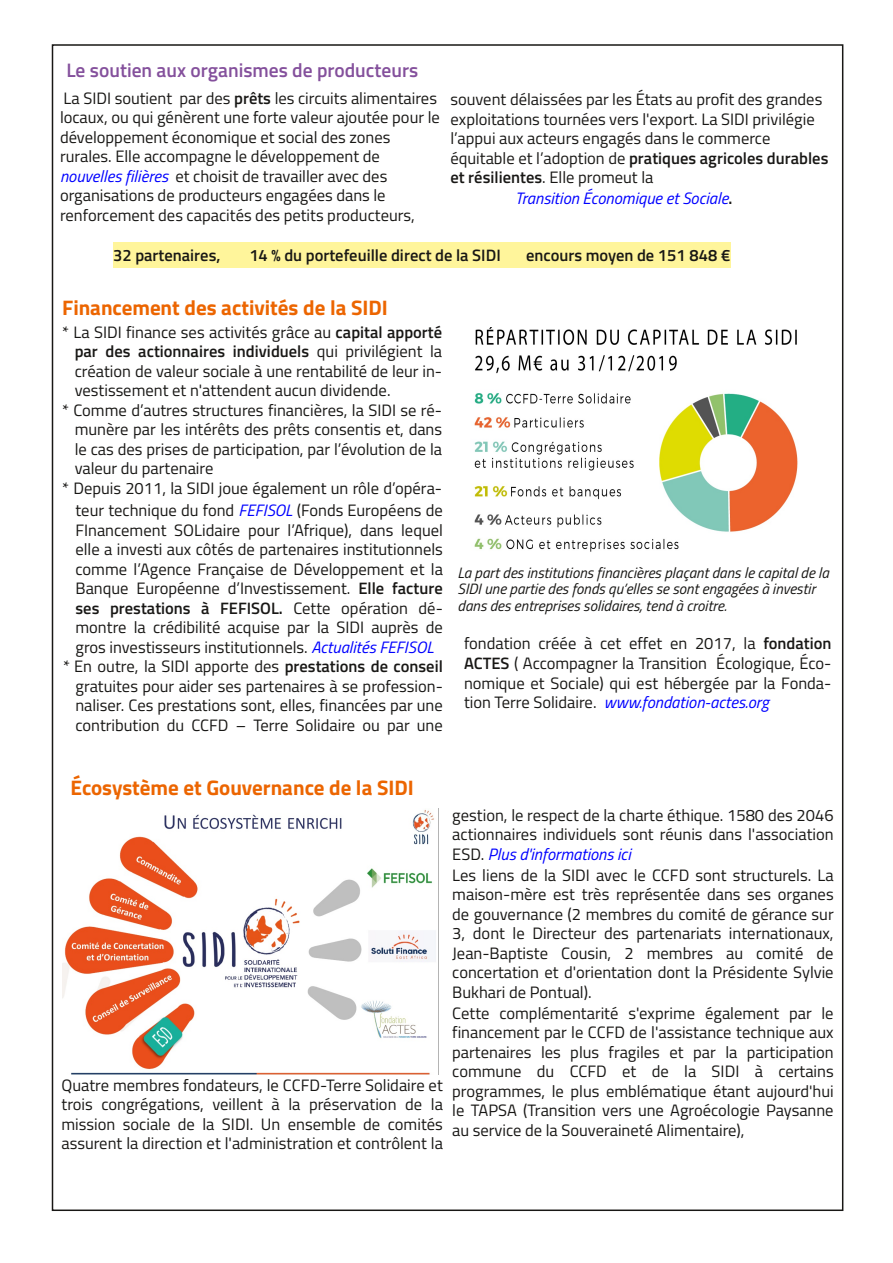
<style>
.page{position:relative;width:893px;height:1263px;background:#fff}
.page>*{position:absolute;margin:0;border:0;box-sizing:border-box;transform-origin:0 0}
.t1{font:700 21px "Titillium Web";letter-spacing:-.005em;color:#ec6500}
.t2{font:600 19.5px "Titillium Web";color:#84509c}
.t3{font:16.5px/19.5px "Titillium Web";color:#181715;text-align:justify}
.t4{font:600 16.5px "Titillium Web";color:#181715}
.t5{font:italic 16.5px "Titillium Web";color:#00f}
.t6{font:italic 15px/16.5px "Titillium Web";color:#181715}
.s1{font-weight:600}
.s2{font-style:italic;color:#00f}
.s3{font-weight:600;font-style:normal;color:#181715}
.s4{font-weight:400}
</style>
<div class="page">
<div style="left:113px;top:242px;width:617px;height:25px;background:#fff59b"></div>
<img style="left:474px;top:327px;width:324px;height:225px">
<img style="left:62px;top:809px;width:377px;height:265px">
<p class="t2" style="left:66px;top:54px;width:353px">Le soutien aux organismes de producteurs</p>
<p class="t3" style="left:60px;top:88px;width:381px;text-align:left">La SIDI soutient par des <span class="s1">prêts</span> les circuits alimentaires locaux, ou qui génèrent une forte valeur ajoutée pour le développement économique et social des zones rurales. Elle accompagne le développement de <span class="s2">nouvelles filières</span> et choisit de travailler avec des organisations de producteurs engagées dans le renforcement des capacités des petits producteurs,</p>
<p class="t3" style="left:450px;top:89px;width:379px;text-align:left">souvent délaissées par les États au profit des grandes exploitations tournées vers l'export. La SIDI privilégie l’appui aux acteurs engagés dans le commerce équitable et l’adoption de <span class="s1">pratiques agricoles durables et résilientes</span>. Elle promeut la</p>
<p class="t5" style="left:515px;top:186px;width:219px">Transition Économique et Sociale<span class="s3">.</span></p>
<p class="t4" style="left:113px;top:242px;width:109px">32 partenaires,</p>
<p class="t4" style="left:249px;top:242px;width:253px">14 % du portefeuille direct de la SIDI</p>
<p class="t4" style="left:526px;top:242px;width:206px">encours moyen de 151 848 €</p>
<p class="t1" style="left:62px;top:292px;width:327px">Financement des activités de la SIDI</p>
<p class="t3" style="left:62px;top:322px;width:381px">* La SIDI finance ses activités grâce au <span class="s1">capital apporté</span></p>
<p class="t4" style="left:75px;top:339px;width:369px">par des actionnaires individuels <span class="s4">qui privilégient la</span></p>
<p class="t3" style="left:75px;top:361px;width:369px">création de valeur sociale à une rentabilité de leur in-</p>
<p class="t3" style="left:75px;top:380px;width:317px">vestissement et n'attendent aucun dividende.</p>
<p class="t3" style="left:62px;top:400px;width:381px">* Comme d’autres structures financières, la SIDI se ré-</p>
<p class="t3" style="left:75px;top:419px;width:369px">munère par les intérêts des prêts consentis et, dans</p>
<p class="t3" style="left:75px;top:439px;width:369px">le cas des prises de participation, par l’évolution de la</p>
<p class="t3" style="left:75px;top:458px;width:140px">valeur du partenaire</p>
<p class="t3" style="left:62px;top:478px;width:381px">* Depuis 2011, la SIDI joue également un rôle d’opéra-</p>
<p class="t3" style="left:75px;top:500px;width:369px">teur technique du fond <span class="s2">FEFISOL</span> (Fonds Européens de</p>
<p class="t3" style="left:75px;top:520px;width:369px">FInancement SOLidaire pour l’Afrique), dans lequel</p>
<p class="t3" style="left:75px;top:539px;width:369px">elle a investi aux côtés de partenaires institutionnels</p>
<p class="t3" style="left:75px;top:559px;width:369px">comme l’Agence Française de Développement et la</p>
<p class="t3" style="left:75px;top:578px;width:369px">Banque Européenne d’Investissement. <span class="s1">Elle facture</span></p>
<p class="t4" style="left:75px;top:595px;width:369px">ses prestations à FEFISOL. <span class="s4">Cette opération dé-</span></p>
<p class="t3" style="left:75px;top:617px;width:369px">montre la crédibilité acquise par la SIDI auprès de</p>
<p class="t3" style="left:75px;top:637px;width:359px">gros investisseurs institutionnels. <span class="s2">Actualités FEFISOL</span></p>
<p class="t3" style="left:63px;top:656px;width:381px">* En outre, la SIDI apporte des <span class="s1">prestations de conseil</span></p>
<p class="t3" style="left:75px;top:676px;width:369px">gratuites pour aider ses partenaires à se profession-</p>
<p class="t3" style="left:75px;top:695px;width:369px">naliser. Ces prestations sont, elles, financées par une</p>
<p class="t3" style="left:75px;top:715px;width:369px">contribution du CCFD – Terre Solidaire ou par une</p>
<p class="t6" style="left:457px;top:564px;width:373px">La part des institutions financières plaçant dans le capital de la<br>SIDI une partie des fonds qu’elles se sont engagées à investir dans des entreprises solidaires, tend à croitre.</p>
<p class="t3" style="left:464px;top:634px;width:369px">fondation créée à cet effet en 2017, la <span class="s1">fondation ACTES</span> ( Accompagner la Transition Écologique, Éco&shy;nomique et Sociale) qui est hébergée par la Fonda&shy;tion Terre Solidaire. <span class="s2">www.fondation-actes.org</span></p>
<p class="t1" style="left:70px;top:772px;width:345px">Écosystème et Gouvernance de la SIDI</p>
<p class="t3" style="left:62px;top:1075px;width:383px">Quatre membres fondateurs, le CCFD-Terre Solidaire et trois congrégations, veillent à la préservation de la mission sociale de la SIDI. Un ensemble de comités assurent la direction et l'administration et contrôlent la</p>
<p class="t3" style="left:452px;top:805px;width:383px">gestion, le respect de la charte éthique. 1580 des 2046 actionnaires individuels sont réunis dans l'association ESD. <span class="s2">Plus d'informations ici</span></p>
<p class="t3" style="left:452px;top:865px;width:383px">Les liens de la SIDI avec le CCFD sont structurels. La maison-mère est très représentée dans ses organes de gouvernance (2 membres du comité de gérance sur 3, dont le Directeur des partenariats internationaux, Jean-Baptiste Cousin, 2 membres au comité de concertation et d'orientation dont la Présidente Sylvie Bukhari de Pontual).</p>
<p class="t3" style="left:452px;top:1003px;width:383px">Cette complémentarité s'exprime également par le financement par le CCFD de l'assistance technique aux partenaires les plus fragiles et par la participation commune du CCFD et de la SIDI à certains programmes, le plus emblématique étant aujourd'hui le TAPSA (Transition vers une Agroécologie Paysanne au service de la Souveraineté Alimentaire),</p>
</div>
